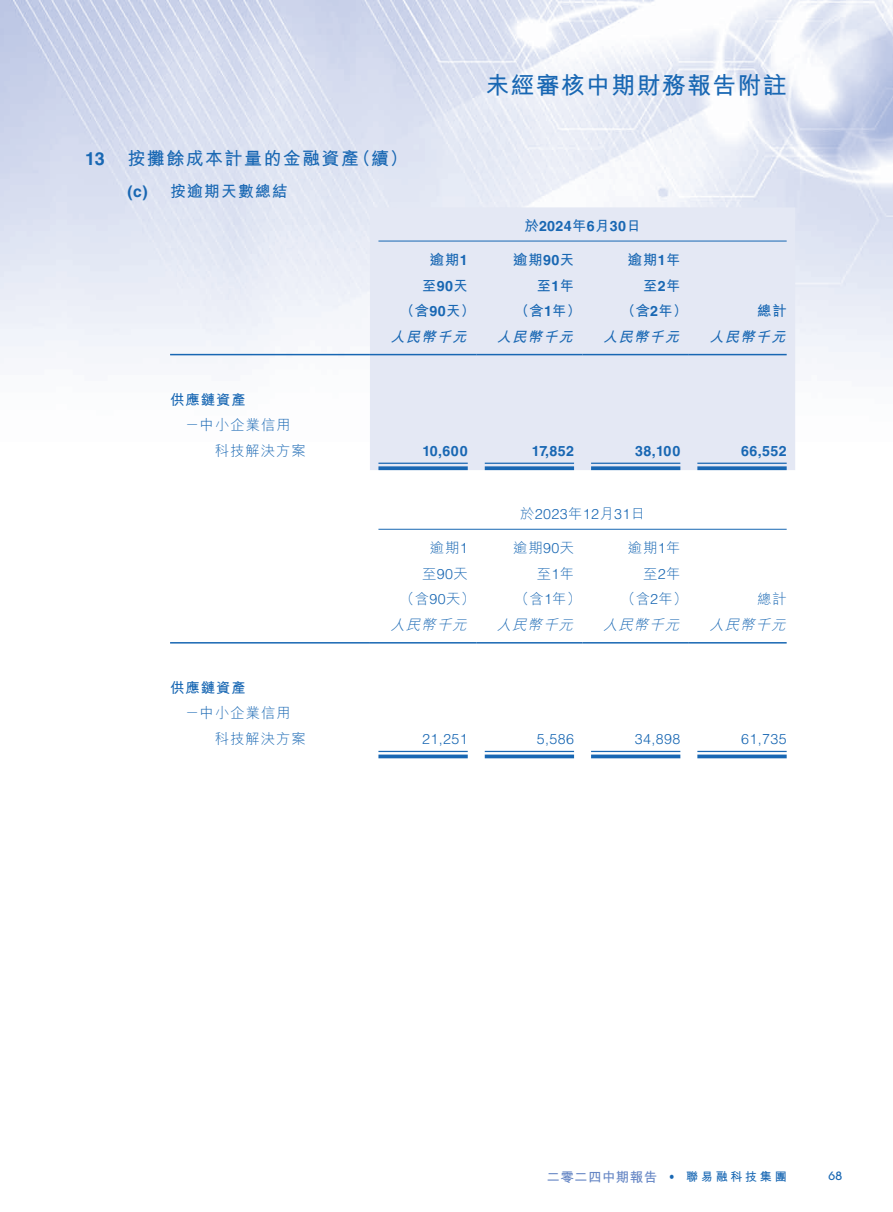
<style>
.page{position:relative;width:893px;height:1212px;background:#fff}
.page>*{position:absolute;margin:0;border:0;box-sizing:border-box;transform-origin:0 0}
.t1{font:700 24px "M Hei HK";letter-spacing:.05em;color:#1867b3}
.t2{font:700 18px "M Hei HK";letter-spacing:.08em;color:#1867b3}
.t3{font:700 18px "Helvetica LT Std";color:#1867b3}
.t4{font:700 15.75px "M Hei HK";letter-spacing:.08em;color:#1867b3}
.t5{font:700 15.75px "Helvetica LT Std";color:#1867b3}
.t6{font:300 14.25px/25.5px "M Hei HK";letter-spacing:.08em;color:#1867b3;text-align:right}
.t7{font:700 14.25px/25.5px "M Hei HK";letter-spacing:.08em;color:#1867b3;text-align:right}
.t8{font:700 14.25px "Helvetica LT Std";letter-spacing:.03em;color:#1867b3}
.t9{font:300 14.25px "Helvetica LT Std";letter-spacing:.03em;color:#1867b3}
.t10{font:italic 700 14.25px "M Hei HK";color:#1867b3}
.t11{font:italic 300 14.25px "M Hei HK";color:#1867b3}
.t12{font:700 13.5px "M Hei HK";letter-spacing:.03em;color:#6485c4}
.t13{font:700 12px "M Hei HK";letter-spacing:.23em;color:#1867b3}
.t14{font:500 12px "Bauhaus Std";color:#1867b3}
.t15{font:300 12px "Frutiger LT Std";color:#1867b3;scale:.9 1}
.s1{font-family:"Helvetica LT Std"}
.s2{font-family:"M Hei HK"}
</style>
<div class="page">
<img style="left:0;top:0;width:893px;height:392px">
<div style="left:370px;top:207px;width:425px;height:263px;background:#e4e8f4"></div>
<hr style="left:378px;top:241px;width:409px;height:1px;background:#1867b3">
<hr style="left:170px;top:354px;width:200px;height:1px;background:#1867b3">
<hr style="left:370px;top:354px;width:106px;height:1px;background:#1867b3">
<hr style="left:476px;top:354px;width:107px;height:1px;background:#1867b3">
<hr style="left:583px;top:354px;width:106px;height:1px;background:#1867b3">
<hr style="left:689px;top:354px;width:98px;height:1px;background:#1867b3">
<hr style="left:378px;top:463px;width:90px;height:1px;background:#1867b3">
<svg style="left:378px;top:466px;width:90px;height:4px"></svg>
<hr style="left:485px;top:463px;width:89px;height:1px;background:#1867b3">
<svg style="left:485px;top:466px;width:89px;height:4px"></svg>
<hr style="left:591px;top:463px;width:89px;height:1px;background:#1867b3">
<svg style="left:591px;top:466px;width:89px;height:4px"></svg>
<hr style="left:697px;top:463px;width:90px;height:1px;background:#1867b3">
<svg style="left:697px;top:466px;width:90px;height:4px"></svg>
<hr style="left:378px;top:529px;width:409px;height:1px;background:#1867b3">
<hr style="left:170px;top:642px;width:200px;height:1px;background:#1867b3">
<hr style="left:370px;top:642px;width:106px;height:1px;background:#1867b3">
<hr style="left:476px;top:642px;width:107px;height:1px;background:#1867b3">
<hr style="left:583px;top:642px;width:106px;height:1px;background:#1867b3">
<hr style="left:689px;top:642px;width:98px;height:1px;background:#1867b3">
<hr style="left:378px;top:751px;width:90px;height:1px;background:#1867b3">
<svg style="left:378px;top:754px;width:90px;height:4px"></svg>
<hr style="left:485px;top:751px;width:89px;height:1px;background:#1867b3">
<svg style="left:485px;top:754px;width:89px;height:4px"></svg>
<hr style="left:591px;top:751px;width:89px;height:1px;background:#1867b3">
<svg style="left:591px;top:754px;width:89px;height:4px"></svg>
<hr style="left:697px;top:751px;width:90px;height:1px;background:#1867b3">
<svg style="left:697px;top:754px;width:90px;height:4px"></svg>
<p class="t3" style="left:85px;top:148px;width:21px">13</p>
<h1 class="t1" style="left:485px;top:67px;width:303px">未經審核中期財務報告附註</h1>
<p class="t2" style="left:128px;top:145px;width:233px">按攤餘成本計量的金融資產</p>
<p class="t2" style="left:353px;top:145px;width:57px">（續(</p>
<p class="t5" style="left:128px;top:182px;width:22px">c( )</p>
<p class="t4" style="left:170px;top:180px;width:119px">按逾期天數總結</p>
<p class="t7" style="left:170px;top:385px;width:77px">供應鏈資產</p>
<p class="t6" style="left:185px;top:411px;width:107px">－中小企業信用</p>
<p class="t6" style="left:215px;top:437px;width:93px">科技解決方案</p>
<p class="t7" style="left:170px;top:674px;width:77px">供應鏈資產</p>
<p class="t6" style="left:185px;top:700px;width:107px">－中小企業信用</p>
<p class="t6" style="left:215px;top:725px;width:93px">科技解決方案</p>
<p class="t7" style="left:430px;top:246px;width:39px">逾期<span class="s1">1</span></p>
<p class="t7" style="left:422px;top:272px;width:47px">至<span class="s1">90</span>天</p>
<p class="t7" style="left:400px;top:297px;width:76px">（含<span class="s1">90</span>天(</p>
<p class="t10" style="left:391px;top:326px;width:82px">人民幣千元</p>
<p class="t8" style="left:422px;top:442px;width:47px">10,600</p>
<p class="t6" style="left:430px;top:535px;width:39px">逾期<span class="s1">1</span></p>
<p class="t6" style="left:422px;top:560px;width:47px">至<span class="s1">90</span>天</p>
<p class="t6" style="left:400px;top:586px;width:76px">（含<span class="s1">90</span>天(</p>
<p class="t11" style="left:391px;top:615px;width:82px">人民幣千元</p>
<p class="t9" style="left:422px;top:730px;width:47px">21,251</p>
<p class="t8" style="left:524px;top:217px;width:118px"><span class="s2">於</span>2024<span class="s2">年 月</span>6 30<span class="s2">日</span></p>
<p class="t7" style="left:513px;top:246px;width:62px">逾期<span class="s1">90</span>天</p>
<p class="t7" style="left:537px;top:272px;width:39px">至 年<span class="s1">1</span></p>
<p class="t7" style="left:515px;top:297px;width:68px">（含 年<span class="s1">1</span> (</p>
<p class="t10" style="left:497px;top:326px;width:82px">人民幣千元</p>
<p class="t7" style="left:628px;top:246px;width:54px">逾期 年<span class="s1">1</span>至 年<span class="s1">2</span></p>
<p class="t7" style="left:621px;top:297px;width:68px">（含 年<span class="s1">2</span> ）</p>
<p class="t10" style="left:603px;top:326px;width:82px">人民幣千元</p>
<p class="t8" style="left:532px;top:442px;width:44px">17,852</p>
<p class="t8" style="left:635px;top:442px;width:47px">38,100</p>
<p class="t9" style="left:520px;top:505px;width:126px"><span class="s2">於</span>2023<span class="s2">年</span>12<span class="s2">月</span>31<span class="s2">日</span></p>
<p class="t6" style="left:513px;top:535px;width:62px">逾期<span class="s1">90</span>天</p>
<p class="t6" style="left:537px;top:560px;width:39px">至 年<span class="s1">1</span></p>
<p class="t6" style="left:515px;top:586px;width:68px">（含 年<span class="s1">1</span> (</p>
<p class="t11" style="left:497px;top:615px;width:82px">人民幣千元</p>
<p class="t6" style="left:628px;top:535px;width:54px">逾期 年<span class="s1">1</span>至 年<span class="s1">2</span></p>
<p class="t6" style="left:621px;top:586px;width:68px">（含 年<span class="s1">2</span> ）</p>
<p class="t11" style="left:603px;top:615px;width:82px">人民幣千元</p>
<p class="t9" style="left:537px;top:730px;width:39px">5,586</p>
<p class="t9" style="left:635px;top:730px;width:47px">34,898</p>
<p class="t7" style="left:757px;top:297px;width:31px">總計</p>
<p class="t10" style="left:709px;top:326px;width:82px">人民幣千元</p>
<p class="t8" style="left:741px;top:442px;width:47px">66,552</p>
<p class="t6" style="left:757px;top:586px;width:31px">總計</p>
<p class="t11" style="left:709px;top:615px;width:82px">人民幣千元</p>
<p class="t9" style="left:741px;top:730px;width:47px">61,735</p>
<p class="t12" style="left:546px;top:1167px;width:112px">二零二四中期報告</p>
<p class="t15" style="left:669px;top:1170px;width:8px">•</p>
<p class="t13" style="left:686px;top:1168px;width:102px">聯易融科技集團</p>
<p class="t14" style="left:828px;top:1169px;width:15px">68</p>
</div>
